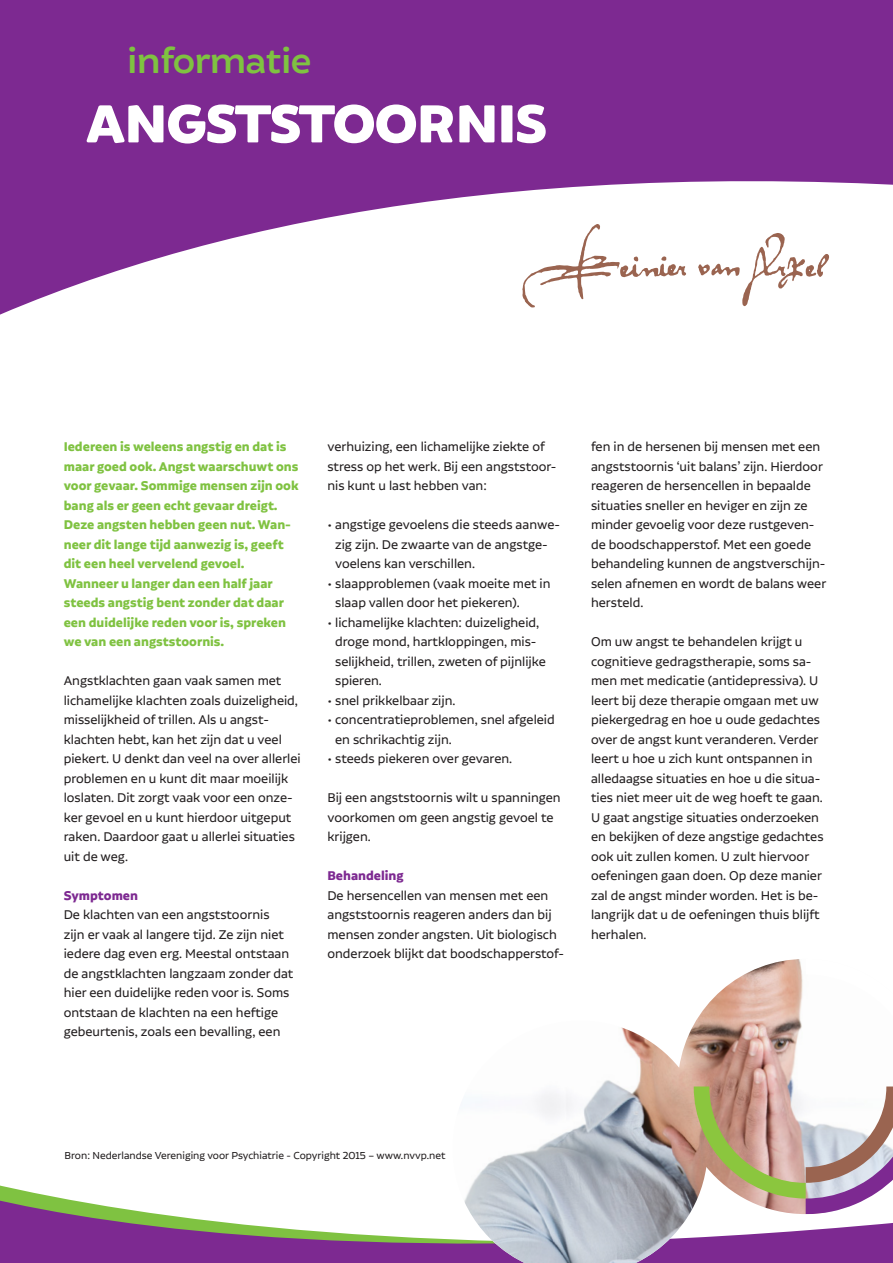
<style>
.page{position:relative;width:893px;height:1263px;background:#fff}
.page>*{position:absolute;margin:0;border:0;box-sizing:border-box;transform-origin:0 0}
.t1{font:900 57px "Brocha";letter-spacing:-.04em;color:#fff}
.t2{font:600 37.5px "Brocha";letter-spacing:-.02em;color:#7fc241}
.t3{font:15px/19.5px "Alvar Pro";color:#231f20}
.t4{font:700 15px/19.5px "Alvar Pro";color:#7fc241}
.t5{font:700 15px "Alvar Pro";color:#7d2991}
.t6{font:12px "Alvar Pro";color:#231f20}
</style>
<div class="page">
<svg style="left:0;top:0;width:893px;height:315px;fill:#7d2991"></svg>
<svg style="left:0;top:1185px;width:60px;height:13px"></svg>
<svg style="left:0;top:1198px;width:453px;height:65px;fill:#7d2991"></svg>
<svg style="left:522px;top:224px;width:307px;height:84px"></svg>
<img style="left:453px;top:1025px;width:440px;height:238px">
<svg style="left:694px;top:959px;width:199px;height:255px"></svg>
<p class="t2" style="left:127px;top:38px;width:186px">informatie</p>
<p class="t1" style="left:85px;top:88px;width:463px">ANGSTSTOORNIS</p>
<p class="t4" style="left:64px;top:437px;width:236px">Iedereen is weleens angstig en dat is maar goed ook. Angst waarschuwt ons voor gevaar. Sommige mensen zijn ook bang als er geen echt gevaar dreigt.<br>Deze angsten hebben geen nut. Wan&shy;neer dit lange tijd aanwezig is, geeft dit een heel vervelend gevoel.</p>
<p class="t4" style="left:64px;top:573px;width:224px">Wanneer u langer dan een half jaar steeds angstig bent zonder dat daar een duidelijke reden voor is, spreken we van een angststoornis.</p>
<p class="t3" style="left:64px;top:671px;width:238px">Angstklachten gaan vaak samen met lichamelijke klachten zoals duizeligheid, misselijkheid of trillen. Als u angst&shy;klachten hebt, kan het zijn dat u veel piekert. U denkt dan veel na over allerlei problemen en u kunt dit maar moeilijk loslaten. Dit zorgt vaak voor een onze&shy;ker gevoel en u kunt hierdoor uitgeput raken. Daardoor gaat u allerlei situaties uit de weg.</p>
<p class="t5" style="left:64px;top:887px;width:76px">Symptomen</p>
<p class="t3" style="left:64px;top:905px;width:231px">De klachten van een angststoornis zijn er vaak al langere tijd. Ze zijn niet iedere dag even erg. Meestal ontstaan de angstklachten langzaam zonder dat hier een duidelijke reden voor is. Soms ontstaan de klachten na een heftige gebeurtenis, zoals een bevalling, een</p>
<p class="t3" style="left:327px;top:437px;width:231px">verhuizing, een lichamelijke ziekte of stress op het werk. Bij een angststoor&shy;nis kunt u last hebben van:</p>
<p class="t3" style="left:335px;top:515px;width:226px;text-indent:-8px">• angstige gevoelens die steeds aanwe&shy;zig zijn. De zwaarte van de angstge&shy;voelens kan verschillen.</p>
<p class="t3" style="left:335px;top:573px;width:217px;text-indent:-8px">• slaapproblemen (vaak moeite met in slaap vallen door het piekeren).</p>
<p class="t3" style="left:335px;top:612px;width:212px;text-indent:-8px">• lichamelijke klachten: duizeligheid, droge mond, hartkloppingen, mis&shy;selijkheid, trillen, zweten of pijnlijke spieren.</p>
<p class="t3" style="left:327px;top:690px;width:130px">• snel prikkelbaar zijn.</p>
<p class="t3" style="left:335px;top:710px;width:221px;text-indent:-8px">• concentratieproblemen, snel afgeleid en schrikachtig zijn.</p>
<p class="t3" style="left:327px;top:749px;width:186px">• steeds piekeren over gevaren.</p>
<p class="t3" style="left:327px;top:788px;width:235px">Bij een angststoornis wilt u spanningen voorkomen om geen angstig gevoel te krijgen.</p>
<p class="t5" style="left:327px;top:867px;width:78px">Behandeling</p>
<p class="t3" style="left:327px;top:885px;width:238px">De hersencellen van mensen met een angststoornis reageren anders dan bij mensen zonder angsten. Uit biologisch onderzoek blijkt dat boodschapperstof-</p>
<p class="t3" style="left:591px;top:437px;width:237px">fen in de hersenen bij mensen met een angststoornis ‘uit balans’ zijn. Hierdoor reageren de hersencellen in bepaalde situaties sneller en heviger en zijn ze minder gevoelig voor deze rustgeven&shy;de boodschapperstof. Met een goede behandeling kunnen de angstverschijn&shy;selen afnemen en wordt de balans weer hersteld.</p>
<p class="t3" style="left:591px;top:632px;width:233px">Om uw angst te behandelen krijgt u cognitieve gedragstherapie, soms sa&shy;men met medicatie (antidepressiva). U leert bij deze therapie omgaan met uw piekergedrag en hoe u oude gedachtes over de angst kunt veranderen. Verder leert u hoe u zich kunt ontspannen in alledaagse situaties en hoe u die situa&shy;ties niet meer uit de weg hoeft te gaan.</p>
<p class="t3" style="left:591px;top:807px;width:234px">U gaat angstige situaties onderzoeken en bekijken of deze angstige gedachtes ook uit zullen komen. U zult hiervoor oefeningen gaan doen. Op deze manier zal de angst minder worden. Het is be&shy;langrijk dat u de oefeningen thuis blijft herhalen.</p>
<p class="t6" style="left:65px;top:1149px;width:382px">Bron: Nederlandse Vereniging voor Psychiatrie - Copyright 2015 – www.nvvp.net</p>
</div>
